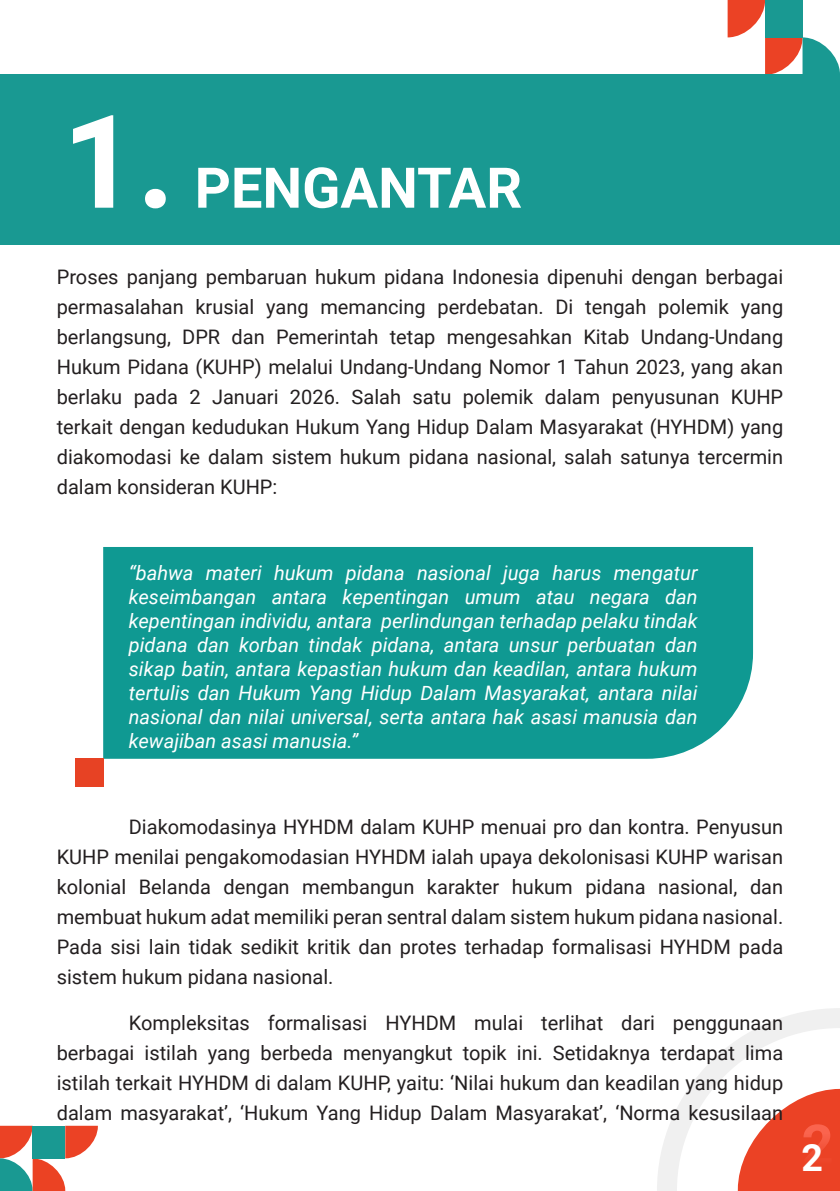
<style>
.page{position:relative;width:840px;height:1191px;background:#fff}
.page>*{position:absolute;margin:0;border:0;box-sizing:border-box;transform-origin:0 0}
.t1{font:700 129.8px "Roboto";color:#fff}
.t2{font:700 56px "Roboto";color:#fff}
.t3{font:700 37.6px "Roboto";color:#fff}
.t4{font:20px/30px "Roboto";color:#231f20;text-align:justify}
.t5{font:italic 20px/24px "Roboto";color:#fff;text-align:justify}
</style>
<div class="page">
<svg style="left:0;top:1125px;width:98px;height:66px"></svg>
<svg style="left:727px;top:0;width:112px;height:75px"></svg>
<svg style="left:657px;top:1008px;width:183px;height:183px"></svg>
<div style="left:33px;top:1125px;width:32px;height:33px;background:#199992"></div>
<div style="left:764px;top:0;width:38px;height:37px;background:#199992"></div>
<div style="left:103px;top:547px;width:649px;height:212px;background:#0f9992"></div>
<div style="left:75px;top:759px;width:28px;height:28px;background:#e74224"></div>
<div style="left:0;top:75px;width:839px;height:170px;background:#199992"></div>
<p class="t1" style="left:62px;top:71px;width:114px">1.</p>
<p class="t2" style="left:194px;top:148px;width:329px">PENGANTAR</p>
<p class="t4" style="left:57px;top:261px;width:727px">Proses panjang pembaruan hukum pidana Indonesia dipenuhi dengan berbagai permasalahan krusial yang memancing perdebatan. Di tengah polemik yang berlangsung, DPR dan Pemerintah tetap mengesahkan Kitab Undang-Undang Hukum Pidana (KUHP) melalui Undang-Undang Nomor 1 Tahun 2023, yang akan berlaku pada 2 Januari 2026. Salah satu polemik dalam penyusunan KUHP terkait dengan kedudukan Hukum Yang Hidup Dalam Masyarakat (HYHDM) yang diakomodasi ke dalam sistem hukum pidana nasional, salah satunya tercermin dalam konsideran KUHP:</p>
<p class="t5" style="left:129px;top:560px;width:570px">“bahwa materi hukum pidana nasional juga harus mengatur keseimbangan antara kepentingan umum atau negara dan kepentingan individu, antara perlindungan terhadap pelaku tindak pidana dan korban tindak pidana, antara unsur perbuatan dan sikap batin, antara kepastian hukum dan keadilan, antara hukum tertulis dan Hukum Yang Hidup Dalam Masyarakat, antara nilai nasional dan nilai universal, serta antara hak asasi manusia dan kewajiban asasi manusia.”</p>
<p class="t4" style="left:57px;top:811px;width:727px;text-indent:72px">Diakomodasinya HYHDM dalam KUHP menuai pro dan kontra. Penyusun KUHP menilai pengakomodasian HYHDM ialah upaya dekolonisasi KUHP warisan kolonial Belanda dengan membangun karakter hukum pidana nasional, dan membuat hukum adat memiliki peran sentral dalam sistem hukum pidana nasional.<br>Pada sisi lain tidak sedikit kritik dan protes terhadap formalisasi HYHDM pada sistem hukum pidana nasional.</p>
<p class="t4" style="left:57px;top:1007px;width:727px;text-indent:72px">Kompleksitas formalisasi HYHDM mulai terlihat dari penggunaan berbagai istilah yang berbeda menyangkut topik ini. Setidaknya terdapat lima istilah terkait HYHDM di dalam KUHP, yaitu: ‘Nilai hukum dan keadilan yang hidup dalam masyarakat’, ‘Hukum Yang Hidup Dalam Masyarakat’, ‘Norma kesusilaan</p>
<h3 class="t3" style="left:801px;top:1131px;width:34px">2<sup>2</sup></h3>
</div>
